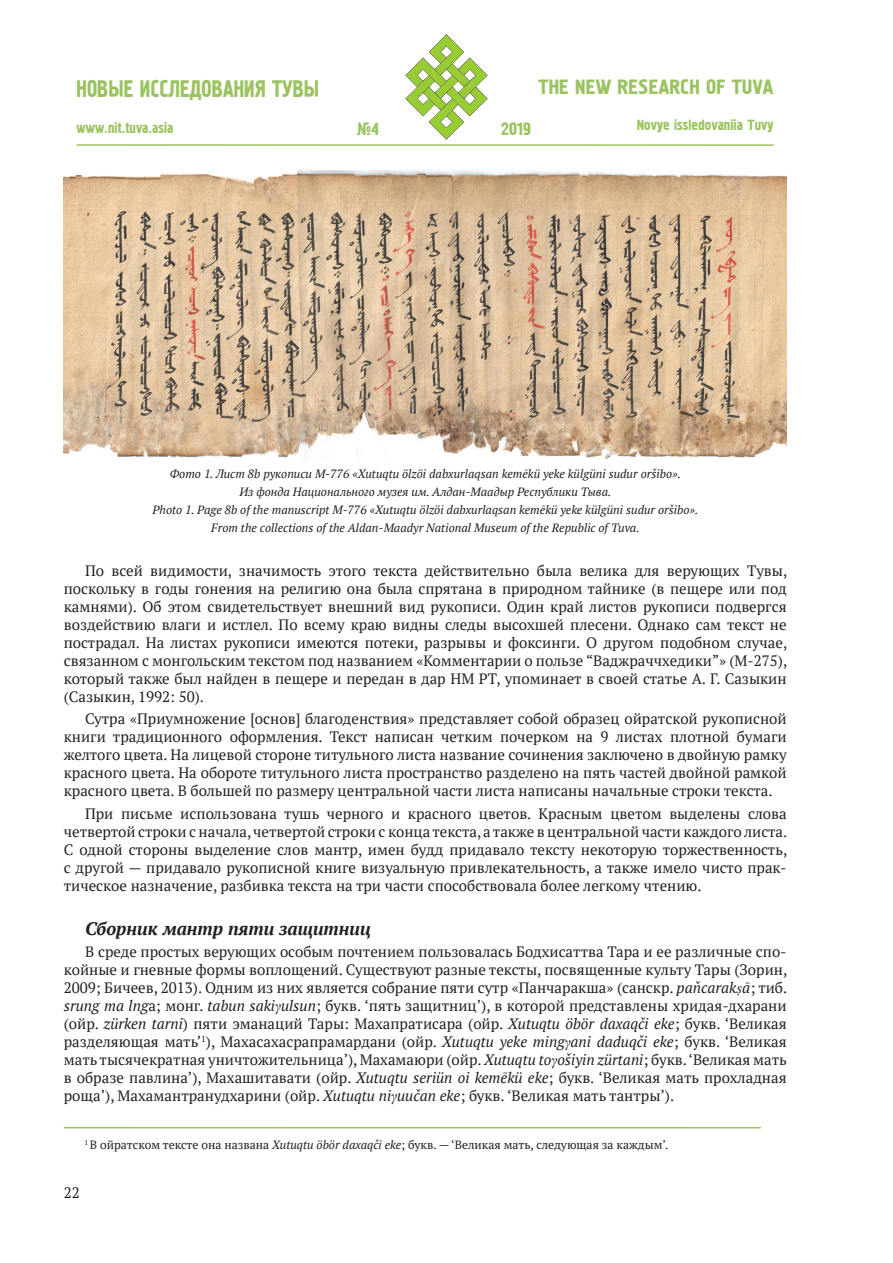
<style>
.page{position:relative;width:893px;height:1263px;background:#fff}
.page>*{position:absolute;margin:0;border:0;box-sizing:border-box;transform-origin:0 0}
.t1{font:24.3px "Pollock 1 CTT";color:#9cc361;scale:.86 1}
.t2{font:21px "Pollock 1 CTT";color:#9cc361}
.t3{font:italic 700 18px "PT Serif";color:#231f20}
.t4{font:18px "Pollock 1 CTT";color:#9cc361}
.t5{font:15px/18px "PT Serif";color:#231f20;text-align:justify}
.t6{font:15px "Pollock 1 CTT";color:#9cc361}
.t7{font:italic 12px "PT Serif";color:#231f20}
.Сноска{font:12px "PT Serif";color:#231f20}
.s1{font-style:italic}
.s2{font-family:"Times New Roman";font-style:italic}
</style>
<div class="page">
<hr style="left:77px;top:144px;width:697px;height:2px;background:#9cc361">
<svg style="left:76px;top:144px;width:100px;height:2px"></svg>
<svg style="left:405px;top:34px;width:83px;height:106px"></svg>
<img style="left:64px;top:170px;width:723px;height:290px">
<hr style="left:64px;top:1127px;width:697px;height:1px;background:#9cc361">
<h1 class="t1" style="left:77px;top:75px;width:284px">НОВЫЕ ИССЛЕДОВАНИЯ ТУВЫ</h1>
<p class="t6" style="left:77px;top:120px;width:98px">www.nit.tuva.asia</p>
<p class="t4" style="left:356px;top:119px;width:24px">№4</p>
<p class="t4" style="left:501px;top:119px;width:31px">2019</p>
<h2 class="t2" style="left:539px;top:75px;width:236px">THE NEW RESEARCH OF TUVA</h2>
<p class="t6" style="left:637px;top:117px;width:138px">Novye issledovaniia Tuvy</p>
<p class="t7" style="left:170px;top:466px;width:512px">Фото 1. Лист 8b рукописи М-776 «Xutuqtu ölzöi dabxurlaqsan kemēkü yeke külgüni sudur oršibo».</p>
<p class="t7" style="left:239px;top:484px;width:374px">Из фонда Национального музея им. Алдан-Маадыр Республики Тыва.</p>
<p class="t7" style="left:153px;top:502px;width:547px">Photo 1. Page 8b of the manuscript М-776 «Xutuqtu ölzöi dabxurlaqsan kemēkü yeke külgüni sudur oršibo».</p>
<p class="t7" style="left:211px;top:520px;width:430px">From the collections of the Aldan-Maadyr National Museum of the Republic of Tuva.</p>
<p class="t5" style="left:64px;top:561px;width:725px;text-indent:21px">По всей видимости, значимость этого текста действительно была велика для верующих Тувы, поскольку в годы гонения на религию она была спрятана в природном тайнике (в пещере или под камнями). Об этом свидетельствует внешний вид рукописи. Один край листов рукописи подвергся воздействию влаги и истлел. По всему краю видны следы высохшей плесени. Однако сам текст не пострадал. На листах рукописи имеются потеки, разрывы и фоксинги. О другом подобном случае, связанном с монгольским текстом под названием «Комментарии о пользе “Ваджраччхедики”» (М-275), который также был найден в пещере и передан в дар НМ РТ, упоминает в своей статье А. Г. Сазыкин (Сазыкин, 1992: 50).</p>
<p class="t5" style="left:64px;top:710px;width:724px;text-indent:21px">Сутра «Приумножение [основ] благоденствия» представляет собой образец ойратской рукописной книги традиционного оформления. Текст написан четким почерком на 9 листах плотной бумаги желтого цвета. На лицевой стороне титульного листа название сочинения заключено в двойную рамку красного цвета. На обороте титульного листа пространство разделено на пять частей двойной рамкой красного цвета. В большей по размеру центральной части листа написаны начальные строки текста.</p>
<p class="t5" style="left:64px;top:804px;width:725px;text-align:left;text-indent:21px">При письме использована тушь черного и красного цветов. Красным цветом выделены слова четвертой строки с начала, четвертой строки с конца текста, а также в центральной части каждого листа.<br>С одной стороны выделение слов мантр, имен будд придавало тексту некоторую торжественность, с другой — придавало рукописной книге визуальную привлекательность, а также имело чисто прак&shy;тическое назначение, разбивка текста на три части способствовала более легкому чтению.</p>
<p class="t3" style="left:85px;top:917px;width:287px">Сборник мантр пяти защитниц</p>
<p class="t5" style="left:64px;top:943px;width:725px;text-align:left;text-indent:21px">В среде простых верующих особым почтением пользовалась Бодхисаттва Тара и ее различные спо&shy;койные и гневные формы воплощений. Существуют разные тексты, посвященные культу Тары (Зорин, 2009; Бичеев, 2013). Одним из них является собрание пяти сутр «Панчаракша» (санскр. <span class="s1">paňcarak</span><span class="s2">ṣ</span><span class="s1">ā</span>; тиб. <span class="s1">srung ma lng</span>a; монг. <span class="s1">tabun saki</span><span class="s2">γ</span><span class="s1">ulsun</span>; букв. ‘пять защитниц’), в которой представлены хридая-дхарани (ойр. <span class="s1">zürken tarni</span>) пяти эманаций Тары: Махапратисара (ойр. <span class="s1">Xutuqtu öbör daxaqči eke</span>; букв. ‘Великая разделяющая мать’<sup>1</sup>), Махасахасрапрамардани (ойр. <span class="s1">Xutuqtu yeke ming</span><span class="s2">γ</span><span class="s1">ani daduqči eke</span>; букв. ‘Великая мать тысячекратная уничтожительница’), Махамаюри (ойр. <span class="s1">Xutuqtu to</span><span class="s2">γ</span><span class="s1">ošiyin zürtani</span>; букв. ‘Великая мать в образе павлина’), Махашитавати (ойр. <span class="s1">Xutuqtu seriün oi kemēkü eke</span>; букв. ‘Великая мать прохладная роща’), Махамантранудхарини (ойр. <span class="s1">Xutuqtu ni</span><span class="s2">γ</span><span class="s1">uučan eke</span>; букв. ‘Великая мать тантры’).</p>
<p class="Сноска" style="left:84px;top:1137px;width:586px"><sup>1</sup> В ойратском тексте она названа <span class="s1">Xutuqtu öbör daxaqči eke</span>; букв. — ‘Великая мать, следующая за каждым’.</p>
<p class="t5" style="left:64px;top:1183px;width:17px">22</p>
</div>
